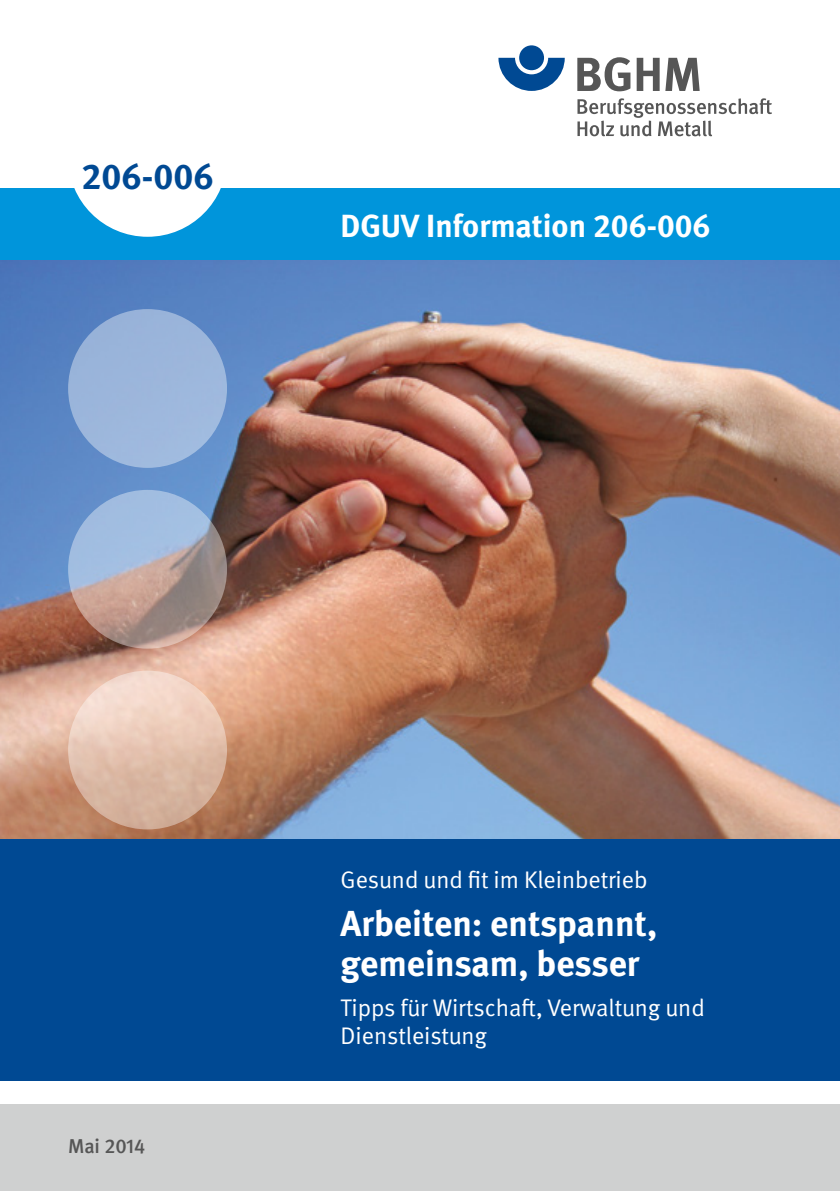
<style>
.page{position:relative;width:840px;height:1191px;background:#fff}
.page>*{position:absolute;margin:0;border:0;box-sizing:border-box;transform-origin:0 0}
.Titel{font:700 36px/40px "DGUV Meta";color:#fff}
.BestNr{font:700 36px "DGUV Meta";color:#004993}
.BestNr_Balken{font:700 32px "DGUV Meta";color:#fff}
.SubTitel{font:24px/28px "DGUV Meta";color:#fff}
.Info_vor_Titel{font:24px "DGUV Meta";color:#fff}
.Ausgabe{font:500 20px "DGUV Meta";color:#565656}
</style>
<div class="page">
<div style="left:0;top:189px;width:839px;height:72px;background:#0095db"></div>
<img style="left:0;top:261px;width:839px;height:578px">
<div style="left:0;top:839px;width:839px;height:241px;background:#004993"></div>
<div style="left:0;top:1104px;width:839px;height:87px;background:#cfd0d0"></div>
<div style="left:68px;top:309px;width:159px;height:159px;background:#9cb6db;border-radius:50%"></div>
<svg style="left:68px;top:490px;width:159px;height:158px;background:#a8a6b1"></svg>
<svg style="left:68px;top:670px;width:159px;height:159px;background:#e3c3b1"></svg>
<div style="left:68px;top:78px;width:159px;height:159px;background:#fff;border-radius:50%"></div>
<svg style="left:498px;top:58px;width:66px;height:33px"></svg>
<div style="left:519px;top:45px;width:24px;height:25px;background:#004993;border-radius:50%"></div>
<svg style="left:577px;top:57px;width:53px;height:34px"></svg>
<svg style="left:636px;top:58px;width:23px;height:33px"></svg>
<svg style="left:665px;top:58px;width:34px;height:33px"></svg>
<svg style="left:577px;top:98px;width:194px;height:38px"></svg>
<p class="BestNr" style="left:81px;top:155px;width:134px">206-006</p>
<p class="BestNr_Balken" style="left:340px;top:207px;width:371px">DGUV Information 206-006</p>
<p class="Ausgabe" style="left:68px;top:1134px;width:78px">Mai 2014</p>
<p class="Info_vor_Titel" style="left:340px;top:865px;width:308px">Gesund und fit im Kleinbetrieb</p>
<p class="Titel" style="left:340px;top:904px;width:318px">Arbeiten: entspannt, gemeinsam, besser</p>
<p class="SubTitel" style="left:340px;top:994px;width:365px">Tipps für Wirtschaft, Verwaltung und<br>Dienstleistung</p>
</div>
